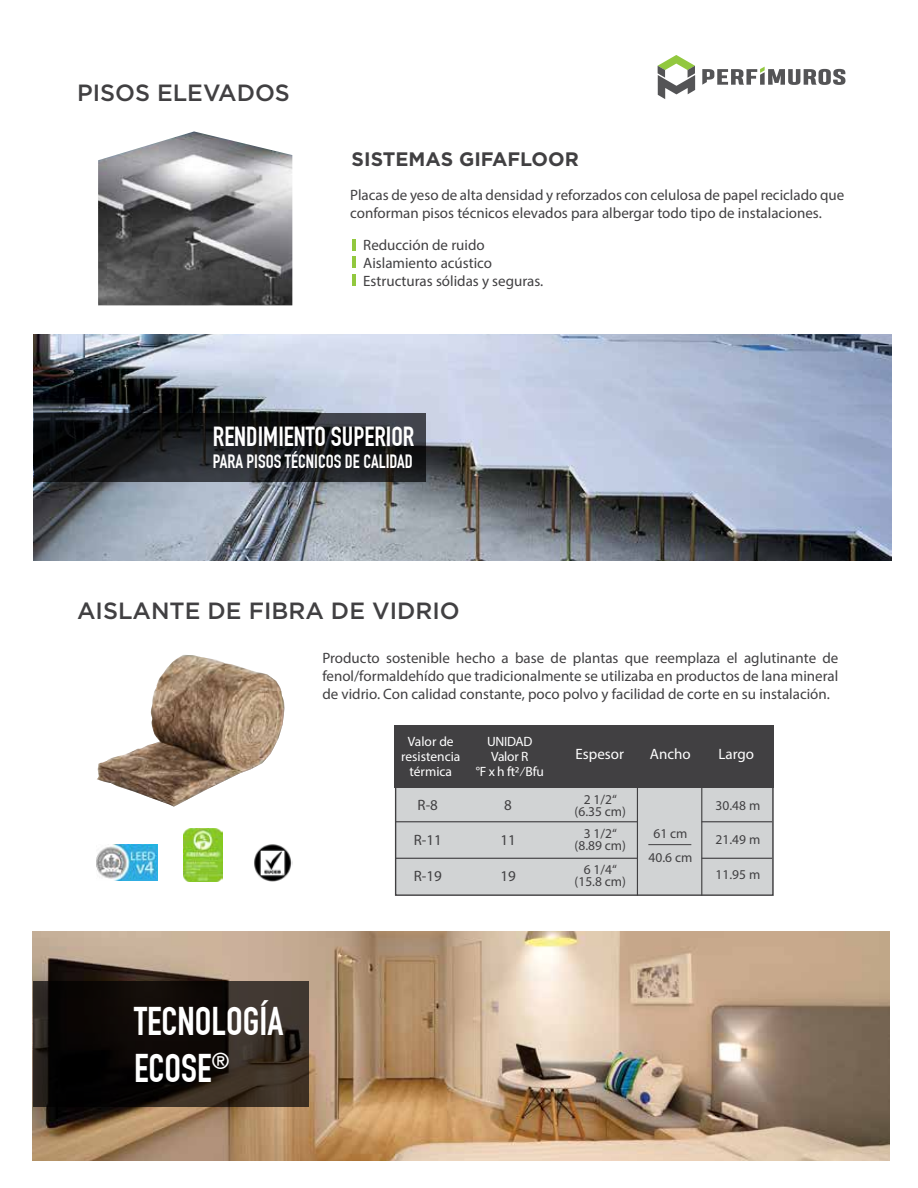
<style>
.page{position:relative;width:918px;height:1188px;background:#fff}
.page>*{position:absolute;margin:0;border:0;box-sizing:border-box;transform-origin:0 0}
.t1{font:700 39.15px/47px "DIN Condensed";color:#fff}
.t2{font:700 27px "DIN Condensed";color:#fff}
.t3{font:500 23.4px "Gotham";color:#414042}
.t4{font:700 19.5px "Gotham";color:#414042}
.t5{font:700 18.9px "DIN Condensed";color:#fff}
.t6{font:15px/18px "Myriad Pro";color:#414042}
.t7{font:15px "Myriad Pro";color:#fff}
.t8{font:13.5px/12px "Myriad Pro";color:#414042;text-align:center}
.t9{font:13.5px/15px "Myriad Pro";letter-spacing:-.005em;color:#fff;text-align:center}
</style>
<div class="page">
<img style="left:33px;top:334px;width:858px;height:226px">
<img style="left:97px;top:655px;width:187px;height:152px">
<div style="left:395px;top:770px;width:379px;height:126px;background:#d1d3d4"></div>
<div style="left:395px;top:725px;width:379px;height:62px;background:#414042"></div>
<div style="left:395px;top:781px;width:379px;height:115px;border:1px solid #414042"></div>
<hr style="left:352px;top:239px;width:4px;height:11px;background:#92c83e">
<hr style="left:352px;top:256px;width:4px;height:12px;background:#92c83e">
<hr style="left:352px;top:275px;width:4px;height:11px;background:#92c83e">
<svg style="left:34px;top:413px;width:391px;height:68px;background:#1a1c1f"></svg>
<img style="left:98px;top:131px;width:194px;height:174px">
<hr style="left:396px;top:821px;width:241px;height:1px;background:#414042">
<hr style="left:396px;top:858px;width:241px;height:1px;background:#414042">
<hr style="left:702px;top:821px;width:70px;height:1px;background:#414042">
<hr style="left:648px;top:844px;width:43px;height:1px;background:#414042">
<hr style="left:702px;top:858px;width:70px;height:1px;background:#414042">
<hr style="left:637px;top:788px;width:1px;height:108px;background:#414042">
<hr style="left:701px;top:788px;width:1px;height:108px;background:#414042">
<img style="left:96px;top:845px;width:62px;height:36px">
<img style="left:184px;top:829px;width:39px;height:52px">
<img style="left:254px;top:844px;width:38px;height:38px">
<img style="left:33px;top:932px;width:857px;height:229px">
<svg style="left:33px;top:981px;width:275px;height:126px;background:#1c1611"></svg>
<svg style="left:658px;top:55px;width:37px;height:44px"></svg>
<svg style="left:702px;top:67px;width:143px;height:18px"></svg>
<h3 class="t3" style="left:77px;top:79px;width:214px">PISOS ELEVADOS</h3>
<h3 class="t4" style="left:352px;top:147px;width:229px">SISTEMAS GIFAFLOOR</h3>
<p class="t6" style="left:350px;top:186px;width:496px">Placas de yeso de alta densidad y reforzados con celulosa de papel reciclado que conforman pisos técnicos elevados para albergar todo tipo de instalaciones.</p>
<p class="t6" style="left:363px;top:236px;width:182px">Reducción de ruido<br>Aislamiento acústico<br>Estructuras sólidas y seguras.</p>
<h2 class="t2" style="left:213px;top:420px;width:203px">RENDIMIENTO SUPERIOR</h2>
<p class="t5" style="left:213px;top:451px;width:202px">PARA PISOS TÉCNICOS DE CALIDAD</p>
<h3 class="t3" style="left:77px;top:597px;width:384px">AISLANTE DE FIBRA DE VIDRIO</h3>
<p class="t6" style="left:322px;top:649px;width:518px;text-align:justify">Producto sostenible hecho a base de plantas que reemplaza el aglutinante de fenol/formaldehído que tradicionalmente se utilizaba en productos de lana mineral de vidrio. Con calidad constante, poco polvo y facilidad de corte en su instalación.</p>
<h1 class="t1" style="left:134px;top:998px;width:151px">TECNOLOGÍA<br>ECOSE<sup>®</sup></h1>
<p class="t9" style="left:401px;top:733px;width:61px">Valor de resistencia térmica</p>
<p class="t6" style="left:418px;top:796px;width:22px">R-8</p>
<p class="t6" style="left:414px;top:830px;width:30px">R-11</p>
<p class="t6" style="left:414px;top:867px;width:30px">R-19</p>
<p class="t9" style="left:476px;top:733px;width:69px">UNIDAD<br>Valor R<br>°F x h ft2 ⁄ Bfu</p>
<p class="t7" style="left:576px;top:745px;width:50px">Espesor</p>
<p class="t7" style="left:650px;top:745px;width:42px">Ancho</p>
<p class="t7" style="left:718px;top:745px;width:37px">Largo</p>
<p class="t6" style="left:504px;top:796px;width:9px">8</p>
<p class="t8" style="left:575px;top:793px;width:53px">2 1/2“ (6.35 cm)</p>
<p class="t8" style="left:575px;top:827px;width:53px">3 1/2“ (8.89 cm)</p>
<p class="t8" style="left:649px;top:821px;width:45px;line-height:24px">61 cm<br>40.6 cm</p>
<p class="t6" style="left:500px;top:830px;width:17px">11</p>
<p class="t6" style="left:500px;top:867px;width:17px">19</p>
<p class="t8" style="left:584px;top:864px;width:35px">6 1/4“</p>
<p class="t8" style="left:575px;top:876px;width:53px">(15.8 cm)</p>
<p class="t8" style="left:716px;top:799px;width:46px">30.48 m</p>
<p class="t8" style="left:716px;top:834px;width:46px">21.49 m</p>
<p class="t8" style="left:716px;top:869px;width:46px">11.95 m</p>
</div>
